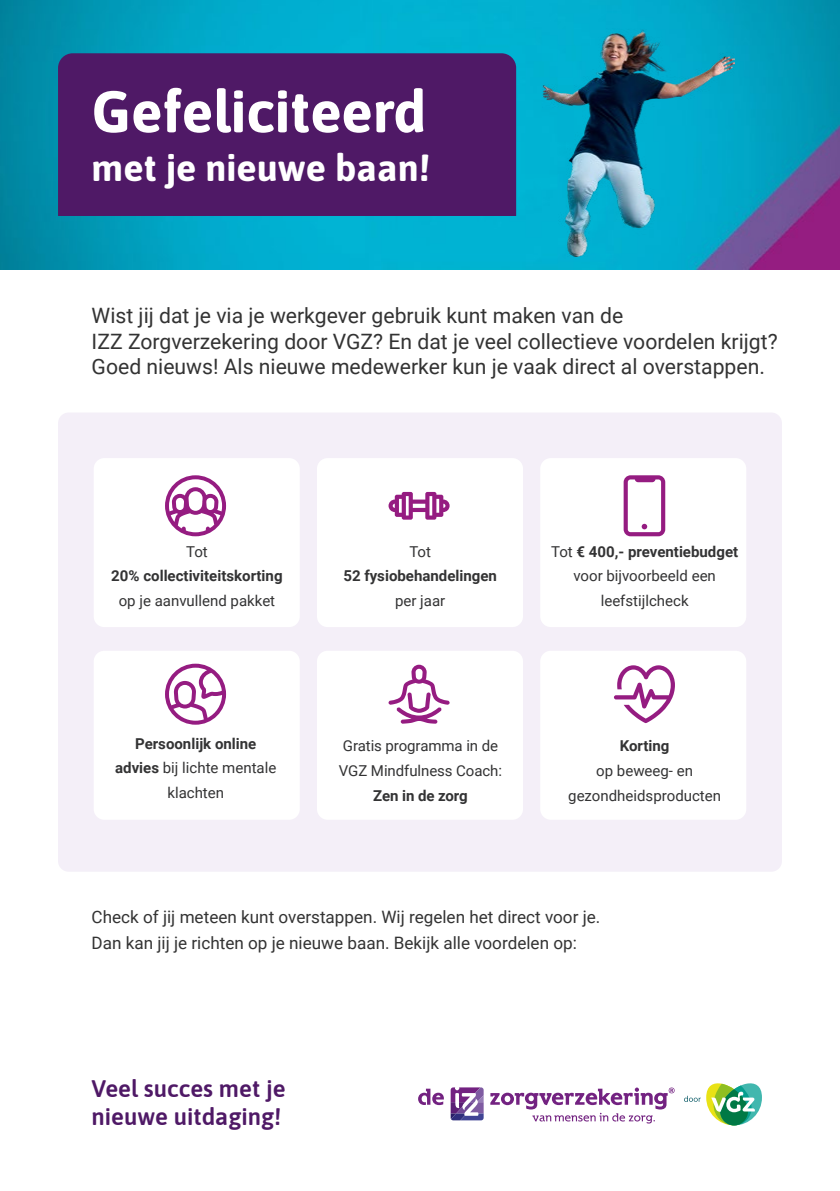
<style>
.page{position:relative;width:840px;height:1191px;background:#fff}
.page>*{position:absolute;margin:0;border:0;box-sizing:border-box;transform-origin:0 0}
.t1{font:700 58.6px "Asap";color:#fff}
.t2{font:700 37.6px "Asap";color:#fff}
.t3{font:600 24px/28px "Asap";color:#4f1966}
.t4{font:21.2px/25.4px "Roboto";color:#333}
.t5{font:17.2px/26.6px "Roboto";color:#333}
.t6{font:15px/24.6px "Roboto";color:#333334;text-align:center}
.t7{font:700 15px "Roboto";color:#333334}
.s1{font-weight:700}
</style>
<div class="page">
<img style="left:0;top:0;width:839px;height:269px">
<div style="left:58px;top:53px;width:458px;height:163px;background:#4f1966"></div>
<img style="left:542px;top:28px;width:191px;height:229px">
<div style="left:58px;top:412px;width:723px;height:459px;background:#f4eff8;border-radius:11px"></div>
<div style="left:540px;top:458px;width:205px;height:169px;background:#fff;border-radius:11px"></div>
<div style="left:317px;top:458px;width:205px;height:169px;background:#fff;border-radius:11px"></div>
<div style="left:94px;top:458px;width:205px;height:169px;background:#fff;border-radius:11px"></div>
<div style="left:540px;top:651px;width:205px;height:168px;background:#fff;border-radius:11px"></div>
<div style="left:317px;top:651px;width:205px;height:168px;background:#fff;border-radius:11px"></div>
<div style="left:94px;top:651px;width:205px;height:168px;background:#fff;border-radius:11px"></div>
<svg style="left:165px;top:475px;width:61px;height:61px"></svg>
<svg style="left:623px;top:475px;width:42px;height:61px"></svg>
<svg style="left:388px;top:664px;width:61px;height:59px"></svg>
<svg style="left:388px;top:492px;width:61px;height:27px"></svg>
<svg style="left:165px;top:663px;width:61px;height:61px"></svg>
<svg style="left:614px;top:665px;width:60px;height:58px"></svg>
<svg style="left:418px;top:1088px;width:25px;height:17px"></svg>
<svg style="left:490px;top:1087px;width:184px;height:36px"></svg>
<svg style="left:450px;top:1087px;width:33px;height:33px"></svg>
<svg style="left:684px;top:1083px;width:78px;height:43px"></svg>
<h1 class="t1" style="left:92px;top:70px;width:336px">Gefeliciteerd</h1>
<h2 class="t2" style="left:92px;top:142px;width:339px">met je nieuwe baan!</h2>
<h3 class="t4" style="left:92px;top:302px;width:687px">Wist jij dat je via je werkgever gebruik kunt maken van de<br>IZZ Zorgverzekering door VGZ? En dat je veel collectieve voordelen krijgt?<br>Goed nieuws! Als nieuwe medewerker kun je vaak direct al overstappen.</h3>
<p class="t6" style="left:186px;top:538px;width:23px">Tot</p>
<p class="t7" style="left:111px;top:565px;width:173px">20% collectiviteitskorting</p>
<p class="t6" style="left:119px;top:587px;width:158px">op je aanvullend pakket</p>
<p class="t6" style="left:115px;top:730px;width:163px"><span class="s1">Persoonlijk online advies</span> bij lichte mentale klachten</p>
<p class="t6" style="left:409px;top:538px;width:23px">Tot</p>
<p class="t7" style="left:343px;top:565px;width:155px">52 fysiobehandelingen</p>
<p class="t6" style="left:395px;top:587px;width:52px">per jaar</p>
<p class="t6" style="left:551px;top:538px;width:188px">Tot <span class="s1">€ 400,- preventiebudget </span>voor bijvoorbeeld een leefstijlcheck</p>
<p class="t6" style="left:338px;top:733px;width:165px;text-align:left">Gratis programma in de<br>VGZ Mindfulness Coach:</p>
<p class="t7" style="left:373px;top:785px;width:96px">Zen in de zorg</p>
<p class="t7" style="left:619px;top:735px;width:51px">Korting</p>
<p class="t6" style="left:568px;top:758px;width:154px">op beweeg- en gezondheidsproducten</p>
<p class="t5" style="left:92px;top:902px;width:510px">Check of jij meteen kunt overstappen. Wij regelen het direct voor je.<br>Dan kan jij je richten op je nieuwe baan. Bekijk alle voordelen op:</p>
<h3 class="t3" style="left:92px;top:1073px;width:195px">Veel succes met je nieuwe uitdaging!</h3>
</div>
